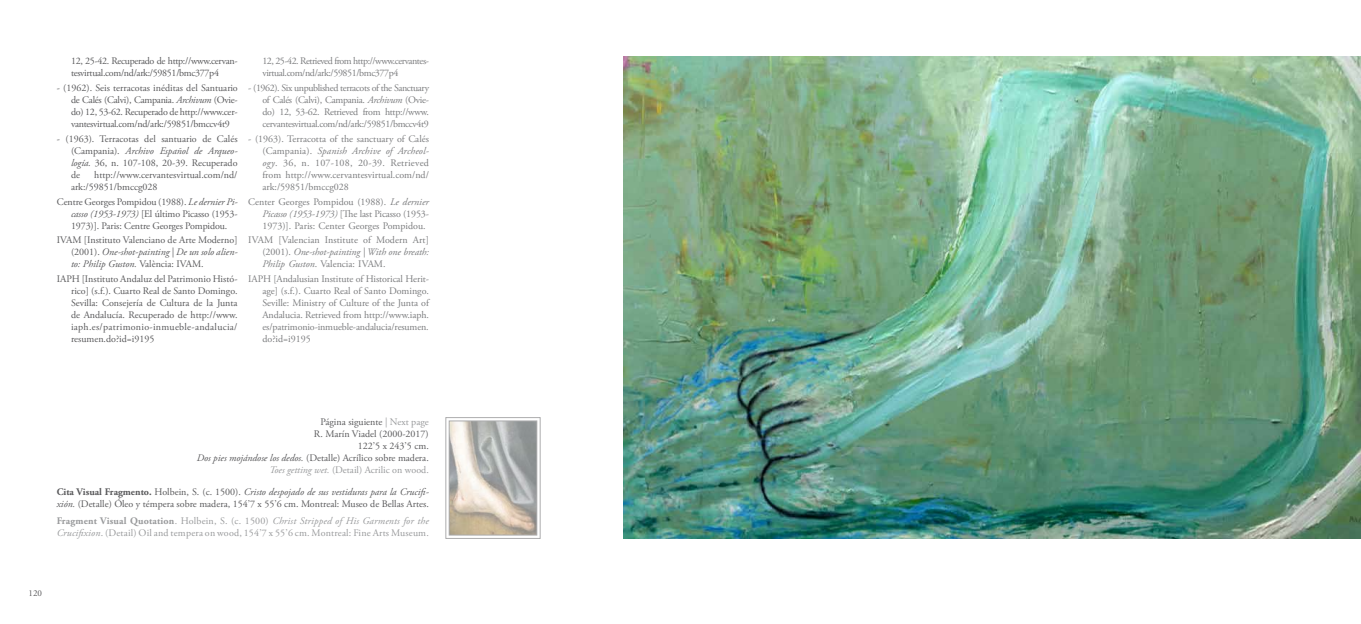
<style>
.page{position:relative;width:1361px;height:624px;background:#fff}
.page>*{position:absolute;margin:0;border:0;box-sizing:border-box;transform-origin:0 0}
.t1{font:10px/12px "Adobe Garamond Pro";letter-spacing:-.01em;color:#58585a;text-align:justify}
.t2{font:10px/12px "Adobe Garamond Pro";letter-spacing:-.02em;color:#7b7c7e;text-align:justify}
.t3{font:10px/12px "Adobe Garamond Pro";letter-spacing:.015em;color:#98999b}
.t4{font:10px/12px "Adobe Garamond Pro";letter-spacing:-.04em;color:#7b7c7e}
.t5{font:10px/12px "Adobe Garamond Pro";letter-spacing:-.03em;color:#58585a}
.t6{font:9px "Adobe Garamond Pro";color:#58585a}
.s1{font-style:italic}
.s2{color:#98999b}
.s3{font-style:italic;color:#98999b}
.s4{font-weight:700}
</style>
<div class="page">
<svg style="left:445px;top:417px;width:96px;height:122px;background:#c4c0b9"></svg>
<img style="left:624px;top:57px;width:737px;height:481px">
<p class="t5" style="left:71px;top:55px;width:168px">12, 25-42. Recuperado de http://www.cervan&shy;tesvirtual.com/nd/ark:/59851/bmc377p4</p>
<p class="t1" style="left:71px;top:82px;width:168px;text-indent:-14px">- (1962). Seis terracotas inéditas del Santuario de Calés (Calvi), Campania. <span class="s1">Archivum</span> (Ovie&shy;do) 12, 53-62. Recuperado de http://www.cer&shy;vantesvirtual.com/nd/ark:/59851/bmccv4t9</p>
<p class="t1" style="left:71px;top:133px;width:168px;text-indent:-14px">- (1963). Terracotas del santuario de Calés (Campania). <span class="s1">Archivo Español de Arqueo&shy;logía.</span> 36, n. 107-108, 20-39. Recuperado de</p>
<p class="t1" style="left:71px;top:169px;width:168px;text-indent:23px">http://www.cervantesvirtual.com/nd/ ark:/59851/bmccg028</p>
<p class="t1" style="left:71px;top:196px;width:168px;text-indent:-14px">Centre Georges Pompidou (1988). <span class="s1">Le dernier Pi&shy;casso (1953-1973)</span> [El último Picasso (1953- 1973)]. Paris: Centre Georges Pompidou.</p>
<p class="t1" style="left:71px;top:234px;width:168px;text-indent:-14px">IVAM [Instituto Valenciano de Arte Moderno] (2001). <span class="s1">One-shot-painting | De un solo alien&shy;to: Philip Guston.</span> València: IVAM.</p>
<p class="t1" style="left:71px;top:273px;width:168px;text-indent:-14px">IAPH [Instituto Andaluz del Patrimonio Histó&shy;rico] (s.f.). Cuarto Real de Santo Domingo.<br>Sevilla: Consejería de Cultura de la Junta de Andalucía. Recuperado de http://www. iaph.es/patrimonio-inmueble-andalucia/ resumen.do?id=i9195</p>
<p class="t4" style="left:262px;top:55px;width:168px">12, 25-42. Retrieved from http://www.cervantes&shy;virtual.com/nd/ark:/59851/bmc377p4</p>
<p class="t2" style="left:262px;top:82px;width:168px;text-indent:-14px">- (1962). Six unpublished terracots of the Sanctuary of Calés (Calvi), Campania. <span class="s1">Archivum</span> (Ovie&shy;do) 12, 53-62. Retrieved from http://www. cervantesvirtual.com/nd/ark:/59851/bmccv4t9</p>
<p class="t2" style="left:262px;top:133px;width:168px;text-indent:-14px">- (1963). Terracotta of the sanctuary of Calés (Campania). <span class="s1">Spanish Archive of Archeol&shy;ogy</span>. 36, n. 107-108, 20-39. Retrieved from http://www.cervantesvirtual.com/nd/ ark:/59851/bmccg028</p>
<p class="t2" style="left:262px;top:196px;width:168px;text-indent:-14px">Center Georges Pompidou (1988). <span class="s1">Le dernier Picasso (1953-1973)</span> [The last Picasso (1953- 1973)]. Paris: Center Georges Pompidou.</p>
<p class="t2" style="left:262px;top:234px;width:168px;text-indent:-14px">IVAM [Valencian Institute of Modern Art] (2001). <span class="s1">One-shot-painting | With one breath:<br>Philip Guston</span>. Valencia: IVAM.</p>
<p class="t2" style="left:262px;top:273px;width:169px;text-align:left;text-indent:-14px">IAPH [Andalusian Institute of Historical Herit&shy;age] (s.f.). Cuarto Real of Santo Domingo.<br>Seville: Ministry of Culture of the Junta of Andalucia. Retrieved from http://www.iaph. es/patrimonio-inmueble-andalucia/resumen. do?id=i9195</p>
<p class="t1" style="left:197px;top:416px;width:233px;text-align:right">Página siguiente <span class="s2">| Next page<br></span>R. Marín Viadel (2000-2017)<br>122’5 x 243’5 cm.<br><span class="s1">Dos pies mojándose los dedos.</span> (Detalle) Acrílico sobre madera.<br><span class="s3">Toes getting wet.</span> <span class="s2">(Detail) Acrilic on wood.</span></p>
<p class="t1" style="left:57px;top:486px;width:374px"><span class="s4">Cita Visual Fragmento.</span> Holbein, S. (c. 1500). <span class="s1">Cristo despojado de sus vestiduras para la Crucifi&shy;xión.</span> (Detalle) Óleo y témpera sobre madera, 154’7 x 55’6 cm. Montreal: Museo de Bellas Artes.</p>
<p class="t3" style="left:57px;top:515px;width:374px"><span class="s4">Fragment Visual Quotation</span>. Holbein, S. (c. 1500) <span class="s1">Christ Stripped of His Garments for the<br>Crucifixion</span>. (Detail) Oil and tempera on wood, 154’7 x 55’6 cm. Montreal: Fine Arts Museum.</p>
<p class="t6" style="left:29px;top:587px;width:15px">120</p>
</div>
